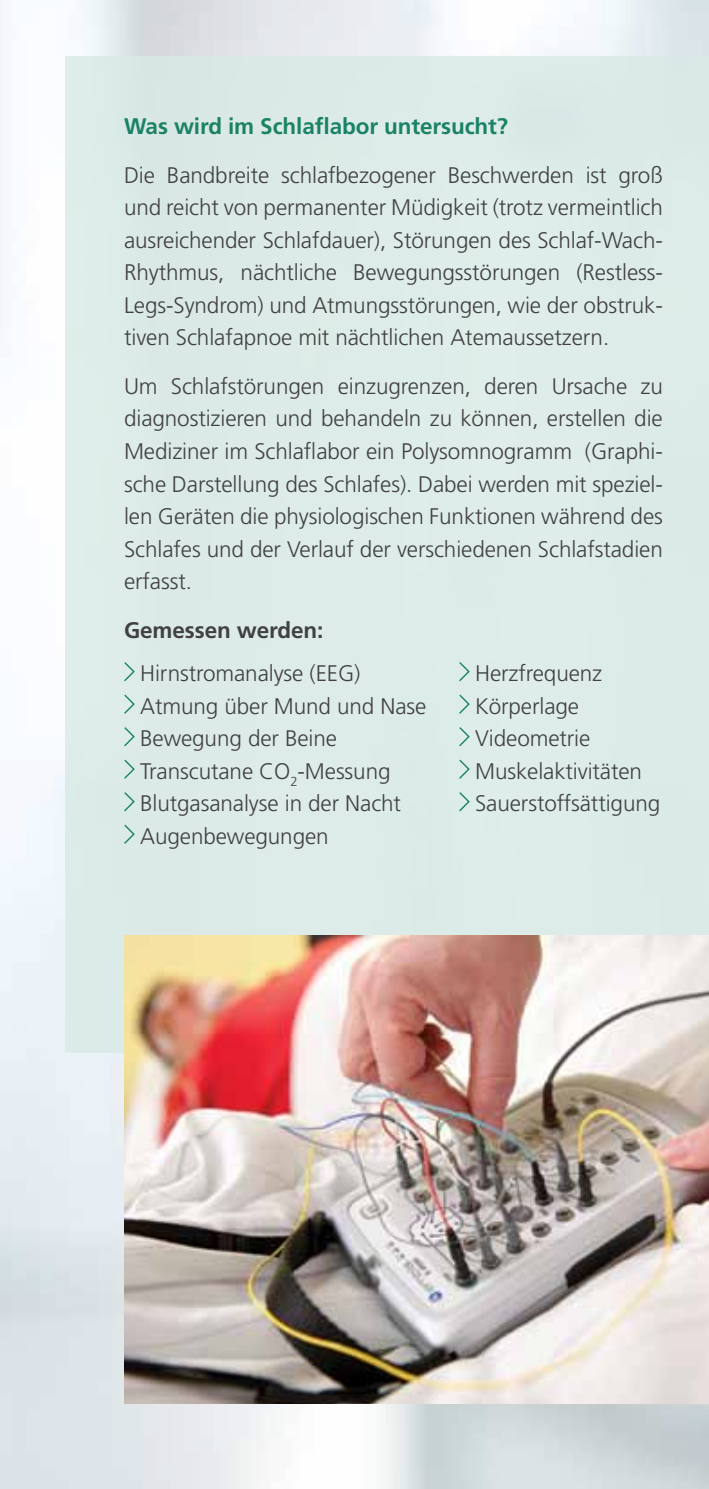
<style>
.page{position:relative;width:709px;height:1489px;background:#fff}
.page>*{position:absolute;margin:0;border:0;box-sizing:border-box;transform-origin:0 0}
.t1{font:300 22.5px/32.5px "Frutiger LT";letter-spacing:-.005em;color:#414042;text-align:justify}
.t2{font:700 22.5px "Frutiger LT";letter-spacing:-.005em;color:#1a8265}
.t3{font:700 22.5px "Frutiger LT";letter-spacing:-.005em;color:#414042}
</style>
<div class="page">
<img style="left:0;top:0;width:709px;height:1488px">
<div style="left:66px;top:57px;width:643px;height:995px;background:#d8eae5"></div>
<svg style="left:124px;top:662px;width:11px;height:19px"></svg>
<svg style="left:124px;top:694px;width:11px;height:20px"></svg>
<svg style="left:124px;top:727px;width:11px;height:20px"></svg>
<svg style="left:124px;top:759px;width:11px;height:20px"></svg>
<svg style="left:124px;top:792px;width:11px;height:20px"></svg>
<svg style="left:124px;top:824px;width:11px;height:20px"></svg>
<svg style="left:459px;top:662px;width:11px;height:19px"></svg>
<svg style="left:459px;top:694px;width:11px;height:20px"></svg>
<svg style="left:459px;top:727px;width:11px;height:20px"></svg>
<svg style="left:459px;top:759px;width:11px;height:20px"></svg>
<svg style="left:459px;top:792px;width:11px;height:20px"></svg>
<img style="left:124px;top:935px;width:585px;height:468px">
<p class="t2" style="left:124px;top:113px;width:385px">Was wird im Schlaflabor untersucht?</p>
<p class="t1" style="left:124px;top:159px;width:540px">Die Bandbreite schlafbezogener Beschwerden ist groß und reicht von permanenter Müdigkeit (trotz vermeintlich ausreichender Schlafdauer), Störungen des Schlaf-Wach-Rhythmus, nächtliche Bewegungsstörungen (Restless-Legs-Syndrom) und Atmungsstörungen, wie der obstruk&shy;tiven Schlafapnoe mit nächtlichen Atemaussetzern.</p>
<p class="t1" style="left:124px;top:370px;width:540px">Um Schlafstörungen einzugrenzen, deren Ursache zu diagnostizieren und behandeln zu können, erstellen die Mediziner im Schlaflabor ein Polysomnogramm (Graphi&shy;sche Darstellung des Schlafes). Dabei werden mit speziel&shy;len Geräten die physiologischen Funktionen während des Schlafes und der Verlauf der verschiedenen Schlafstadien erfasst.</p>
<p class="t3" style="left:124px;top:616px;width:201px">Gemessen werden:</p>
<p class="t1" style="left:140px;top:657px;width:288px;text-align:left">Hirnstromanalyse (EEG)<br>Atmung über Mund und Nase<br>Bewegung der Beine<br>Transcutane CO<sub>2</sub>-Messung<br>Blutgasanalyse in der Nacht<br>Augenbewegungen</p>
<p class="t1" style="left:475px;top:657px;width:187px;text-align:left">Herzfrequenz<br>Körperlage<br>Videometrie<br>Muskelaktivitäten<br>Sauerstoffsättigung</p>
</div>
